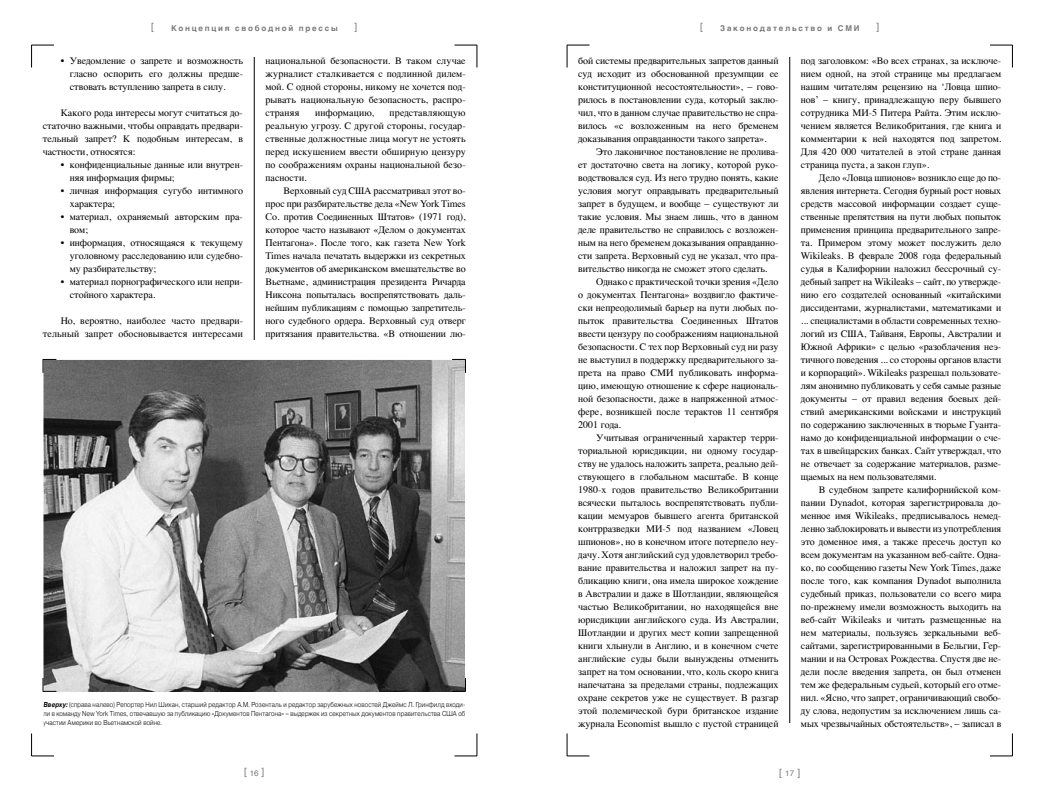
<style>
.page{position:relative;width:1044px;height:792px;background:#fff}
.page>*{position:absolute;margin:0;border:0;box-sizing:border-box;transform-origin:0 0}
.t1{font:10px/13px "Times";color:#000;text-align:justify}
.t2{font:10px "Helvetica";color:#787978}
.t3{font:700 8px "Helvetica";letter-spacing:.225em;color:#787978}
.t4{font:300 7px/9px "Helvetica Neue";letter-spacing:.025em;color:#000;text-align:justify;scale:.88 1}
.s1{font-weight:700;font-style:italic}
.s2{font-size:8px}
</style>
<div class="page">
<svg style="left:567px;top:45px;width:23px;height:23px"></svg>
<svg style="left:990px;top:45px;width:23px;height:23px"></svg>
<svg style="left:567px;top:734px;width:23px;height:23px"></svg>
<svg style="left:990px;top:734px;width:23px;height:23px"></svg>
<svg style="left:31px;top:45px;width:23px;height:23px"></svg>
<svg style="left:454px;top:45px;width:24px;height:23px"></svg>
<svg style="left:31px;top:734px;width:23px;height:23px"></svg>
<svg style="left:454px;top:734px;width:24px;height:23px"></svg>
<hr style="left:790px;top:57px;width:1px;height:666px;background:#000">
<hr style="left:254px;top:57px;width:1px;height:283px;background:#000">
<img style="left:45px;top:361px;width:419px;height:330px">
<div style="left:43px;top:359px;width:423px;height:334px;border:1px solid #fff"></div>
<svg style="left:43px;top:678px;width:13px;height:14px"></svg>
<svg style="left:452px;top:678px;width:14px;height:14px"></svg>
<svg style="left:43px;top:359px;width:13px;height:14px"></svg>
<svg style="left:452px;top:359px;width:14px;height:14px"></svg>
<p class="t2" style="left:151px;top:19px;width:4px">[</p>
<p class="t3" style="left:171px;top:21px;width:168px">Концепция свободной прессы</p>
<p class="t2" style="left:355px;top:19px;width:4px">]</p>
<p class="t2" style="left:700px;top:19px;width:4px">[</p>
<p class="t3" style="left:720px;top:21px;width:141px">Законодательство и СМИ</p>
<p class="t2" style="left:876px;top:19px;width:4px">]</p>
<p class="t1" style="left:578px;top:53px;width:202px">бой системы предварительных запретов данный суд исходит из обоснованной презумпции ее конституционной несостоятельности», – гово&shy;рилось в постановлении суда, который заклю&shy;чил, что в данном случае правительство не спра&shy;вилось «с возложенным на него бременем доказывания оправданности такого запрета».</p>
<p class="t1" style="left:578px;top:144px;width:202px;text-indent:18px">Это лаконичное постановление не пролива&shy;ет достаточно света на логику, которой руко&shy;водствовался суд. Из него трудно понять, какие условия могут оправдывать предварительный запрет в будущем, и вообще – существуют ли такие условия. Мы знаем лишь, что в данном деле правительство не справилось с возложен&shy;ным на него бременем доказывания оправданно&shy;сти запрета. Верховный суд не указал, что пра&shy;вительство никогда не сможет этого сделать.</p>
<p class="t1" style="left:578px;top:274px;width:202px;text-indent:18px">Однако с практической точки зрения «Дело о документах Пентагона» воздвигло фактиче&shy;ски непреодолимый барьер на пути любых по&shy;пыток правительства Соединенных Штатов ввести цензуру по соображениям национальной безопасности. С тех пор Верховный суд ни разу не выступил в поддержку предварительного за&shy;прета на право СМИ публиковать информа&shy;цию, имеющую отношение к сфере националь&shy;ной безопасности, даже в напряженной атмос&shy;фере, возникшей после терактов 11 сентября 2001 года.</p>
<p class="t1" style="left:578px;top:430px;width:202px;text-indent:18px">Учитывая ограниченный характер терри&shy;ториальной юрисдикции, ни одному государ&shy;ству не удалось наложить запрета, реально дей&shy;ствующего в глобальном масштабе. В конце 1980-х годов правительство Великобритании всячески пыталось воспрепятствовать публи&shy;кации мемуаров бывшего агента британской контрразведки МИ-5 под названием «Ловец шпионов», но в конечном итоге потерпело неу&shy;дачу. Хотя английский суд удовлетворил требо&shy;вание правительства и наложил запрет на пу&shy;бликацию книги, она имела широкое хождение в Австралии и даже в Шотландии, являющейся частью Великобритании, но находящейся вне юрисдикции английского суда. Из Австралии, Шотландии и других мест копии запрещенной книги хлынули в Англию, и в конечном счете английские суды были вынуждены отменить запрет на том основании, что, коль скоро книга напечатана за пределами страны, подлежащих охране секретов уже не существует. В разгар этой полемической бури британское издание журнала Economist вышло с пустой страницей</p>
<p class="t1" style="left:266px;top:53px;width:202px">национальной безопасности. В таком случае журналист сталкивается с подлинной дилем&shy;мой. С одной стороны, никому не хочется под&shy;рывать национальную безопасность, распро&shy;страняя</p>
<p class="t1" style="left:801px;top:53px;width:202px">под заголовком: «Во всех странах, за исключе&shy;нием одной, на этой странице мы предлагаем нашим читателям рецензию на ‘Ловца шпио&shy;нов’ – книгу, принадлежащую перу бывшего сотрудника МИ-5 Питера Райта. Этим исклю&shy;чением является Великобритания, где книга и комментарии к ней находятся под запретом.<br>Для 420 000 читателей в этой стране данная страница пуста, а закон глуп».</p>
<p class="t1" style="left:801px;top:170px;width:202px;text-indent:18px">Дело «Ловца шпионов» возникло еще до по&shy;явления интернета. Сегодня бурный рост новых средств массовой информации создает суще&shy;ственные препятствия на пути любых попыток применения принципа предварительного запре&shy;та. Примером этому может послужить дело Wikileaks. В феврале 2008 года федеральный судья в Калифорнии наложил бессрочный су&shy;дебный запрет на Wikileaks – сайт, по утвержде&shy;нию его создателей основанный «китайскими диссидентами, журналистами, математиками и ... специалистами в области современных техно&shy;логий из США, Тайваня, Европы, Австралии и Южной Африки» с целью «разоблачения неэ&shy;тичного поведения ... со стороны органов власти и корпораций». Wikileaks разрешал пользовате&shy;лям анонимно публиковать у себя самые разные документы – от правил ведения боевых дей&shy;ствий американскими войсками и инструкций по содержанию заключенных в тюрьме Гуанта&shy;намо до конфиденциальной информации о сче&shy;тах в швейцарских банках. Сайт утверждал, что не отвечает за содержание материалов, разме&shy;щаемых на нем пользователями.</p>
<p class="t1" style="left:801px;top:482px;width:202px;text-indent:18px">В судебном запрете калифорнийской ком&shy;пании Dynadot, которая зарегистрировала до&shy;менное имя Wikileaks, предписывалось немед&shy;ленно заблокировать и вывести из употребления это доменное имя, а также пресечь доступ ко всем документам на указанном веб-сайте. Одна&shy;ко, по сообщению газеты New York Times, даже после того, как компания Dynadot выполнила судебный приказ, пользователи со всего мира по-прежнему имели возможность выходить на веб-сайт Wikileaks и читать размещенные на нем материалы, пользуясь зеркальными веб&shy;сайтами, зарегистрированными в Бельгии, Гер&shy;мании и на Островах Рождества. Спустя две не&shy;дели после введения запрета, он был отменен тем же федеральным судьей, который его отме&shy;нил. «Ясно, что запрет, ограничивающий свобо&shy;ду слова, недопустим за исключением лишь са&shy;мых чрезвычайных обстоятельств», – записал в</p>
<p class="t1" style="left:70px;top:53px;width:175px;text-indent:-9px">• Уведомление о запрете и возможность гласно оспорить его должны предше&shy;ствовать вступлению запрета в силу.</p>
<p class="t1" style="left:43px;top:105px;width:202px;text-indent:18px">Какого рода интересы могут считаться до&shy;статочно важными, чтобы оправдать предвари&shy;тельный запрет? К подобным интересам, в частности, относятся:</p>
<p class="t1" style="left:70px;top:157px;width:175px;text-indent:-9px">• конфиденциальные данные или внутрен&shy;няя информация фирмы;</p>
<p class="t1" style="left:70px;top:183px;width:175px;text-indent:-9px">• личная информация сугубо интимного характера;</p>
<p class="t1" style="left:70px;top:209px;width:175px;text-indent:-9px">• материал, охраняемый авторским пра&shy;вом;</p>
<p class="t1" style="left:70px;top:235px;width:175px;text-indent:-9px">• информация, относящаяся к текущему уголовному расследованию или судебно&shy;му разбирательству;</p>
<p class="t1" style="left:70px;top:274px;width:175px;text-indent:-9px">• материал порнографического или непри&shy;стойного характера.</p>
<p class="t1" style="left:43px;top:313px;width:202px;text-align:right">Но, вероятно, наиболее часто предвари&shy;тельный запрет обосновывается интересами</p>
<p class="t1" style="left:315px;top:105px;width:60px">информацию,</p>
<p class="t1" style="left:266px;top:105px;width:202px;text-indent:124px">представляющую реальную угрозу. С другой стороны, государ&shy;ственные должностные лица могут не устоять перед искушением ввести обширную цензуру по соображениям охраны национальной безо&shy;пасности.</p>
<p class="t1" style="left:266px;top:183px;width:202px;text-indent:18px">Верховный суд США рассматривал этот во&shy;прос при разбирательстве дела «New York Times Co. против Соединенных Штатов» (1971 год), которое часто называют «Делом о документах Пентагона». После того, как газета New York Times начала печатать выдержки из секретных документов об американском вмешательстве во Вьетнаме, администрация президента Ричарда Никсона попыталась воспрепятствовать даль&shy;нейшим публикациям с помощью запретитель&shy;ного судебного ордера. Верховный суд отверг притязания правительства. «В отношении лю-</p>
<p class="t4" style="left:43px;top:700px;width:481px"><span class="s1">Вверху:</span>(справа налево) Репортер Нил Шихан, старший редактор А.М. Розенталь и редактор зарубежных новостей Джеймс Л. Гринфилд входи&shy;ли в команду New York Times, отвечавшую за публикацию «Документов Пентагона» – выдержек из секретных документов правительства США об участии Америки во Вьетнамской войне.</p>
<p class="t2" style="left:244px;top:764px;width:22px">[<span class="s2">16</span>]</p>
<p class="t2" style="left:779px;top:765px;width:23px">[<span class="s2">17</span>]</p>
</div>
